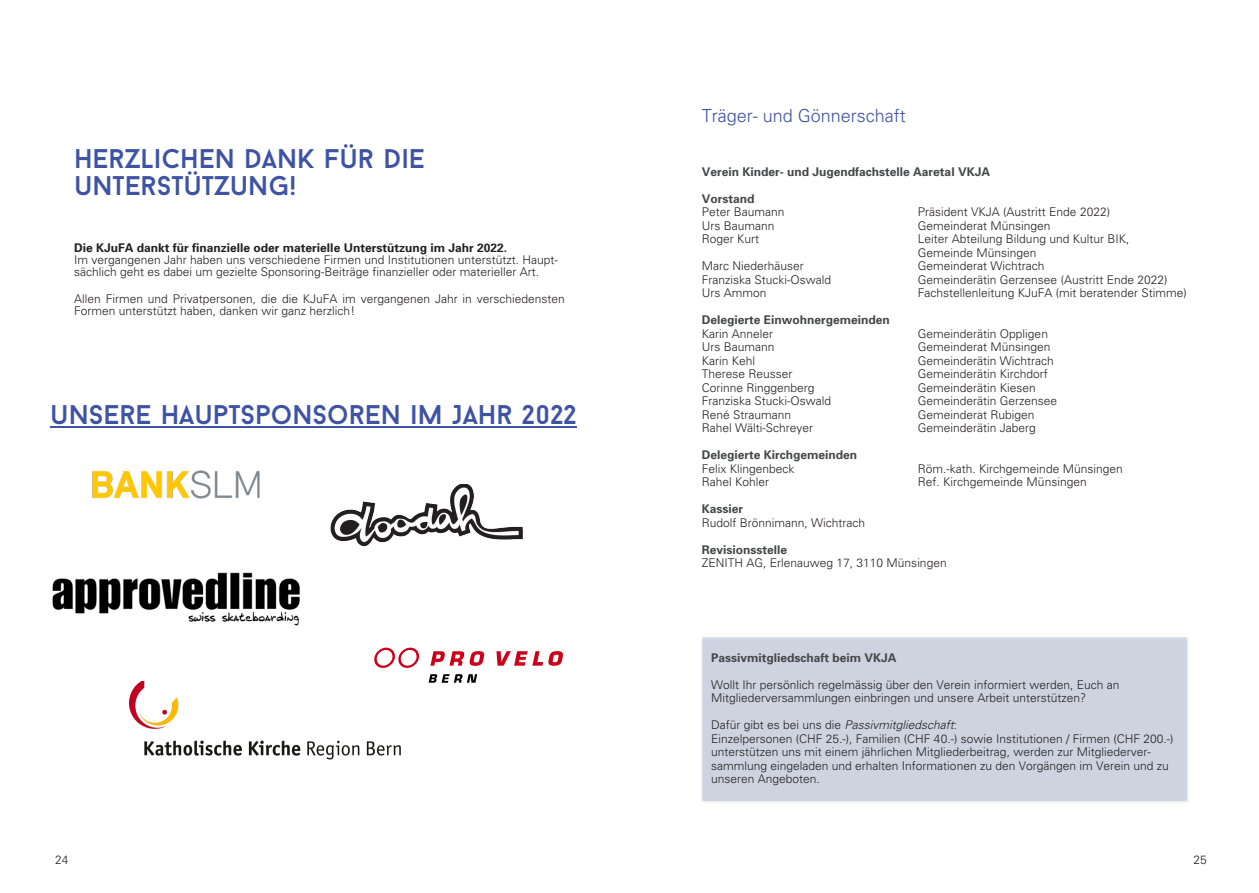
<style>
.page{position:relative;width:1259px;height:893px;background:#fff}
.page>*{position:absolute;margin:0;border:0;box-sizing:border-box;transform-origin:0 0}
.t1{font:27px/27px "Baron Neue";color:#3e53a3}
.t2{font:300 18px "Univers";color:#3e53a3}
.t3{font:300 12px/13.5px "Univers";color:#231f20}
.t4{font:700 12px "Univers";color:#454647}
.t5{font:700 12px "Univers";color:#231f20}
.s1{font-style:italic}
</style>
<div class="page">
<hr style="left:50px;top:426px;width:527px;height:2px;background:#3e53a3">
<div style="left:702px;top:637px;width:484px;height:164px;background:#cdd4e0"></div>
<img style="left:92px;top:470px;width:168px;height:29px">
<img style="left:330px;top:484px;width:193px;height:63px">
<svg style="left:496px;top:651px;width:67px;height:15px"></svg>
<svg style="left:430px;top:651px;width:55px;height:15px"></svg>
<svg style="left:374px;top:648px;width:45px;height:20px"></svg>
<svg style="left:428px;top:674px;width:49px;height:9px"></svg>
<img style="left:52px;top:573px;width:248px;height:53px">
<img style="left:130px;top:681px;width:271px;height:79px">
<h1 class="t1" style="left:74px;top:147px;width:352px">HERZLICHEN DANK FÜR DIE<br>UNTERSTÜTZUNG!</h1>
<p class="t5" style="left:74px;top:243px;width:434px">Die KJuFA dankt für finanzielle oder materielle Unterstützung im Jahr 2022.</p>
<p class="t3" style="left:74px;top:254px;width:466px;line-height:12px">ImvergangenenJahrhabenunsverschiedeneFirmenundInstitutionenunterstützt.Haupt‐<br>sächlich geht es dabei um gezielte Sponsoring-Beiträge finanzieller oder materieller Art.</p>
<p class="t3" style="left:74px;top:293px;width:492px;line-height:12px">Allen Firmen und Privatpersonen, die die KJuFA im vergangenen Jahr in verschiedensten<br>Formen unterstützt haben, danken wir ganz herzlich!</p>
<h1 class="t1" style="left:50px;top:404px;width:528px">UNSERE HAUPTSPONSOREN IM JAHR 2022</h1>
<h2 class="t2" style="left:702px;top:109px;width:206px">Träger- und Gönnerschaft</h2>
<p class="t4" style="left:702px;top:167px;width:290px">Verein Kinder- und Jugendfachstelle Aaretal VKJA</p>
<p class="t4" style="left:702px;top:194px;width:54px">Vorstand</p>
<p class="t3" style="left:702px;top:206px;width:84px">Peter Baumann</p>
<p class="t3" style="left:918px;top:206px;width:194px">Präsident VKJA (Austritt Ende 2022)</p>
<p class="t3" style="left:702px;top:220px;width:74px">Urs Baumann</p>
<p class="t3" style="left:918px;top:220px;width:134px">Gemeinderat Münsingen</p>
<p class="t3" style="left:702px;top:233px;width:59px">Roger Kurt</p>
<p class="t3" style="left:918px;top:233px;width:213px">Leiter Abteilung Bildung und Kultur BIK,<br>Gemeinde Münsingen</p>
<p class="t3" style="left:702px;top:260px;width:104px">Marc Niederhäuser</p>
<p class="t3" style="left:918px;top:260px;width:128px">Gemeinderat Wichtrach</p>
<p class="t3" style="left:702px;top:274px;width:131px">Franziska Stucki-Oswald</p>
<p class="t3" style="left:918px;top:274px;width:251px">Gemeinderätin Gerzensee (Austritt Ende 2022)</p>
<p class="t3" style="left:702px;top:287px;width:66px">Urs Ammon</p>
<p class="t3" style="left:918px;top:287px;width:270px">Fachstellenleitung KJuFA (mit beratender Stimme)</p>
<p class="t4" style="left:702px;top:315px;width:190px">Delegierte Einwohnergemeinden</p>
<p class="t3" style="left:702px;top:328px;width:73px">Karin Anneler</p>
<p class="t3" style="left:918px;top:328px;width:132px">Gemeinderätin Oppligen</p>
<p class="t3" style="left:702px;top:341px;width:74px">Urs Baumann</p>
<p class="t3" style="left:918px;top:341px;width:134px">Gemeinderat Münsingen</p>
<p class="t3" style="left:702px;top:355px;width:55px">Karin Kehl</p>
<p class="t3" style="left:918px;top:355px;width:138px">Gemeinderätin Wichtrach</p>
<p class="t3" style="left:702px;top:368px;width:92px">Therese Reusser</p>
<p class="t3" style="left:918px;top:368px;width:132px">Gemeinderätin Kirchdorf</p>
<p class="t3" style="left:702px;top:382px;width:114px">Corinne Ringgenberg</p>
<p class="t3" style="left:918px;top:382px;width:120px">Gemeinderätin Kiesen</p>
<p class="t3" style="left:702px;top:395px;width:131px">Franziska Stucki-Oswald</p>
<p class="t3" style="left:918px;top:395px;width:141px">Gemeinderätin Gerzensee</p>
<p class="t3" style="left:702px;top:409px;width:91px">René Straumann</p>
<p class="t3" style="left:918px;top:409px;width:118px">Gemeinderat Rubigen</p>
<p class="t3" style="left:702px;top:422px;width:113px">Rahel Wälti-Schreyer</p>
<p class="t3" style="left:918px;top:422px;width:120px">Gemeinderätin Jaberg</p>
<p class="t4" style="left:702px;top:450px;width:157px">Delegierte Kirchgemeinden</p>
<p class="t3" style="left:702px;top:463px;width:94px">Felix Klingenbeck</p>
<p class="t3" style="left:918px;top:463px;width:206px">Röm.-kath. Kirchgemeinde Münsingen</p>
<p class="t3" style="left:702px;top:476px;width:69px">Rahel Kohler</p>
<p class="t3" style="left:918px;top:476px;width:170px">Ref. Kirchgemeinde Münsingen</p>
<p class="t4" style="left:702px;top:504px;width:43px">Kassier</p>
<p class="t3" style="left:702px;top:517px;width:165px">Rudolf Brönnimann, Wichtrach</p>
<p class="t4" style="left:702px;top:545px;width:87px">Revisionsstelle</p>
<p class="t3" style="left:702px;top:557px;width:246px">ZENITH AG, Erlenauweg 17, 3110 Münsingen</p>
<p class="t4" style="left:711px;top:653px;width:187px">Passivmitgliedschaft beim VKJA</p>
<p class="t3" style="left:711px;top:679px;width:410px">Wollt Ihr persönlich regelmässig über den Verein informiert werden, Euch an<br>Mitgliederversammlungen einbringen und unsere Arbeit unterstützen?</p>
<p class="t3" style="left:711px;top:719px;width:464px">Dafür gibt es bei uns die <span class="s1">Passivmitgliedschaft</span>:<br>Einzelpersonen (CHF 25.-), Familien (CHF 40.-) sowie Institutionen / Firmen (CHF 200.-) unterstützen uns mit einem jährlichen Mitgliederbeitrag, werden zur Mitgliederver&shy;sammlung eingeladen und erhalten Informationen zu den Vorgängen im Verein und zu unseren Angeboten.</p>
<p class="t3" style="left:55px;top:854px;width:15px">24</p>
<p class="t3" style="left:1193px;top:854px;width:15px">25</p>
</div>
